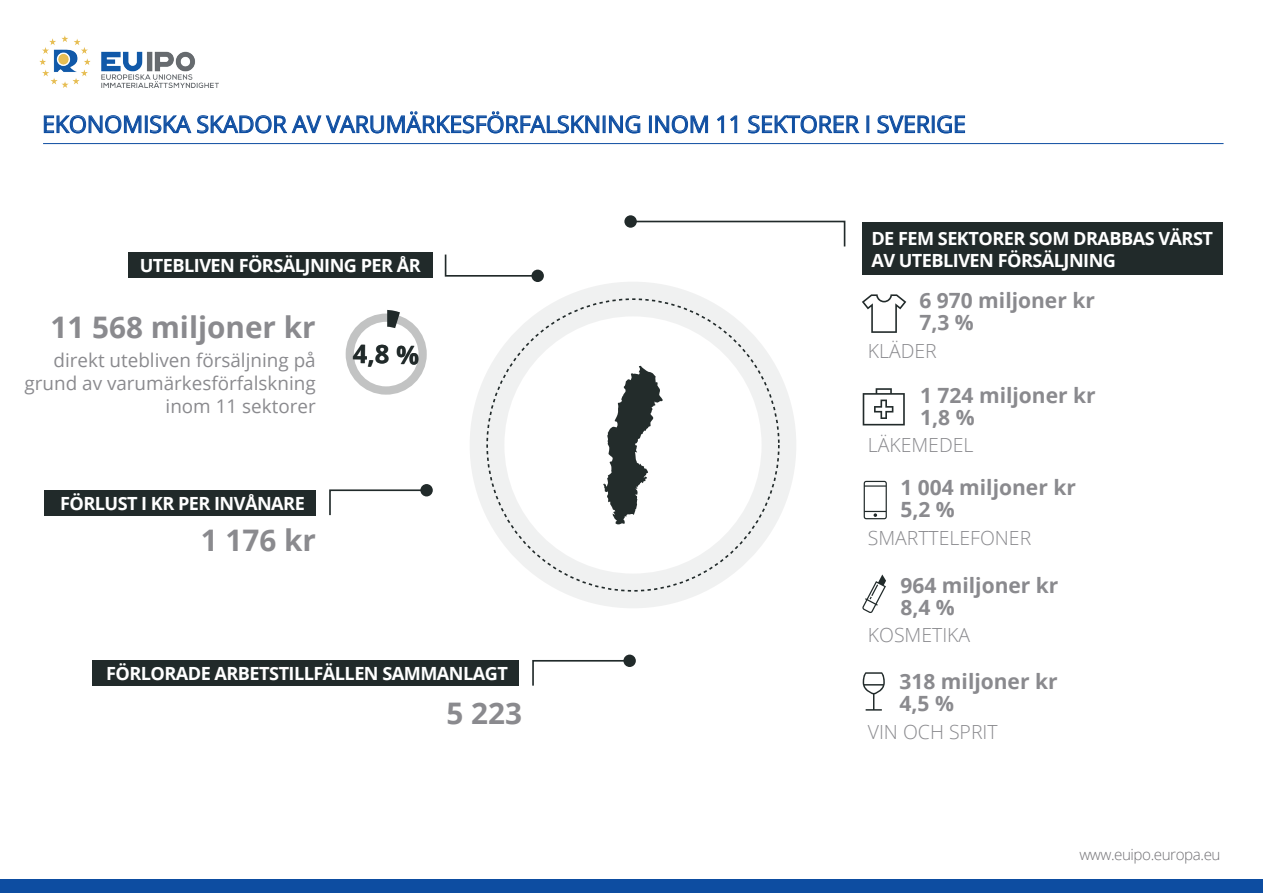
<style>
.page{position:relative;width:1263px;height:893px;background:#fff}
.page>*{position:absolute;margin:0;border:0;box-sizing:border-box;transform-origin:0 0}
.t1{font:700 29.7px "Open Sans";color:#8a8a8e}
.t2{font:700 25.5px "Open Sans";color:#212a2a}
.t3{font:23.4px "Open Sans";letter-spacing:-.01em;color:#0d4da1}
.t4{font:700 21px "Open Sans";color:#8a8a8e}
.t5{font:300 19.5px "Open Sans";color:#8a8a8e}
.t6{font:18.9px/22.6px "Open Sans";color:#8a8a8e;text-align:right}
.t7{font:700 18.15px/21.8px "Open Sans";letter-spacing:-.03em;color:#fff}
.t8{font:300 15.15px "Open Sans";letter-spacing:-.03em;color:#717074}
</style>
<div class="page">
<svg style="left:350px;top:317px;width:73px;height:74px"></svg>
<div style="left:345px;top:313px;width:82px;height:82px;border:8px solid #c2c3c3;border-radius:50%"></div>
<svg style="left:387px;top:310px;width:16px;height:22px"></svg>
<div style="left:359px;top:327px;width:55px;height:55px;background:#fff;border-radius:50%"></div>
<hr style="left:43px;top:143px;width:1180px;height:1px;background:#0d4da1">
<div style="left:0;top:880px;width:1263px;height:13px;background:#0d4da1"></div>
<svg style="left:44px;top:115px;width:98px;height:19px"></svg>
<div style="left:145px;top:116px;width:3px;height:17px;border:1px solid #0d4da1"></div>
<svg style="left:150px;top:111px;width:491px;height:23px"></svg>
<div style="left:649px;top:116px;width:3px;height:17px;border:1px solid #0d4da1"></div>
<svg style="left:655px;top:115px;width:53px;height:19px"></svg>
<svg style="left:717px;top:115px;width:7px;height:18px"></svg>
<svg style="left:730px;top:115px;width:7px;height:18px"></svg>
<svg style="left:748px;top:115px;width:112px;height:19px"></svg>
<svg style="left:877px;top:115px;width:88px;height:19px"></svg>
<svg style="left:470px;top:282px;width:326px;height:326px"></svg>
<div style="left:129px;top:252px;width:304px;height:26px;background:#212a2a"></div>
<svg style="left:636px;top:220px;width:210px;height:27px"></svg>
<div style="left:624px;top:215px;width:13px;height:13px;background:#212a2a;border-radius:50%"></div>
<div style="left:92px;top:660px;width:427px;height:26px;background:#212a2a"></div>
<div style="left:862px;top:222px;width:360px;height:53px;background:#212a2a"></div>
<svg style="left:532px;top:660px;width:95px;height:26px"></svg>
<div style="left:623px;top:655px;width:13px;height:12px;background:#212a2a;border-radius:50%"></div>
<div style="left:45px;top:490px;width:271px;height:26px;background:#212a2a"></div>
<svg style="left:329px;top:489px;width:99px;height:27px"></svg>
<div style="left:420px;top:484px;width:13px;height:12px;background:#212a2a;border-radius:50%"></div>
<svg style="left:444px;top:254px;width:96px;height:23px"></svg>
<div style="left:531px;top:270px;width:13px;height:12px;background:#212a2a;border-radius:50%"></div>
<svg style="left:862px;top:574px;width:24px;height:39px"></svg>
<svg style="left:862px;top:294px;width:44px;height:39px"></svg>
<svg style="left:863px;top:388px;width:42px;height:37px"></svg>
<svg style="left:603px;top:366px;width:60px;height:158px"></svg>
<svg style="left:864px;top:481px;width:23px;height:38px"></svg>
<svg style="left:863px;top:672px;width:22px;height:39px"></svg>
<img style="left:39px;top:36px;width:179px;height:52px">
<p class="t3" style="left:42px;top:108px;width:925px">EKONOMISKA SKADOR AV VARUMÄRKESFÖRFALSKNING INOM 11 SEKTORER I SVERIGE</p>
<p class="t7" style="left:140px;top:254px;width:282px">UTEBLIVEN FÖRSÄLJNING PER ÅR</p>
<h1 class="t1" style="left:51px;top:306px;width:267px">11 568 miljoner kr</h1>
<p class="t6" style="left:25px;top:349px;width:293px">direkt utebliven försäljning på grund av varumärkesförfalskning inom 11 sektorer</p>
<p class="t7" style="left:60px;top:492px;width:246px">FÖRLUST I KR PER INVÅNARE</p>
<h1 class="t1" style="left:201px;top:520px;width:117px">1 176 kr</h1>
<h2 class="t2" style="left:353px;top:336px;width:68px;rotate:1deg">4,8 %</h2>
<p class="t7" style="left:106px;top:662px;width:403px">FÖRLORADE ARBETSTILLFÄLLEN SAMMANLAGT</p>
<h1 class="t1" style="left:446px;top:692px;width:77px">5 223</h1>
<p class="t7" style="left:871px;top:227px;width:343px">DE FEM SEKTORER SOM DRABBAS VÄRST<br>AV UTEBLIVEN FÖRSÄLJNING</p>
<p class="t4" style="left:919px;top:286px;width:177px">6 970 miljoner kr</p>
<p class="t4" style="left:919px;top:308px;width:56px">7,3 %</p>
<p class="t5" style="left:868px;top:338px;width:70px">KLÄDER</p>
<p class="t4" style="left:920px;top:380px;width:177px">1 724 miljoner kr</p>
<p class="t4" style="left:920px;top:402px;width:56px">1,8 %</p>
<p class="t5" style="left:868px;top:432px;width:107px">LÄKEMEDEL</p>
<p class="t4" style="left:900px;top:473px;width:177px">1 004 miljoner kr</p>
<p class="t4" style="left:900px;top:495px;width:56px">5,2 %</p>
<p class="t5" style="left:868px;top:524px;width:165px">SMARTTELEFONER</p>
<p class="t4" style="left:900px;top:571px;width:160px">964 miljoner kr</p>
<p class="t4" style="left:900px;top:592px;width:56px">8,4 %</p>
<p class="t5" style="left:868px;top:622px;width:104px">KOSMETIKA</p>
<p class="t4" style="left:899px;top:667px;width:160px">318 miljoner kr</p>
<p class="t4" style="left:899px;top:689px;width:56px">4,5 %</p>
<p class="t5" style="left:868px;top:718px;width:131px">VIN OCH SPRIT</p>
<p class="t8" style="left:1079px;top:844px;width:143px">www.euipo.europa.eu</p>
</div>
